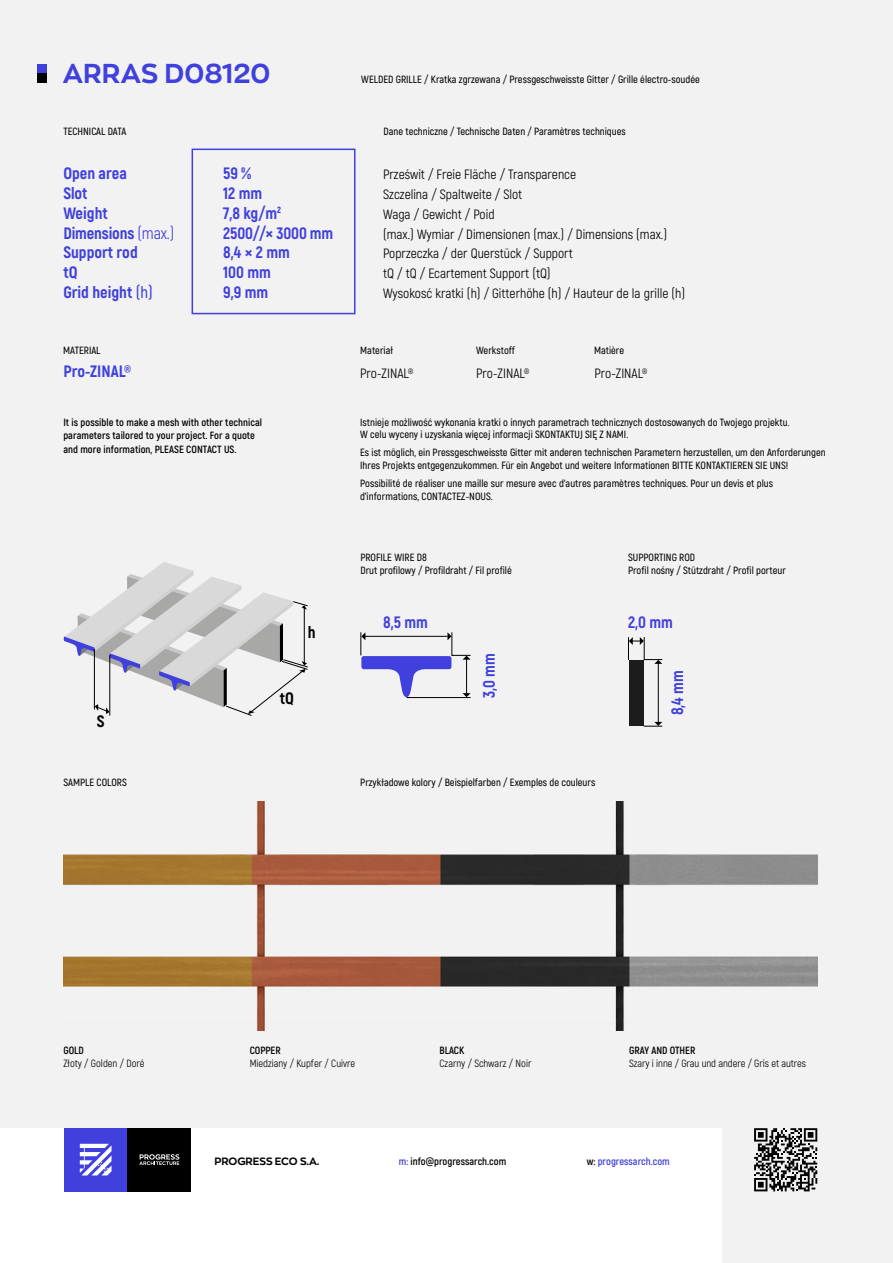
<style>
.page{position:relative;width:893px;height:1263px;background:#fff}
.page>*{position:absolute;margin:0;border:0;box-sizing:border-box;transform-origin:0 0}
.t1{font:700 27px "Zona Pro";letter-spacing:.01em;color:#4040de}
.t2{font:800 16.5px/19.8px "Akrobat";color:#4040dd}
.t3{font:800 16.5px "Akrobat";color:#000}
.t4{font:13.5px/19.6px "Akrobat";color:#000}
.t5{font:600 10.5px/12.6px "Akrobat";color:#000}
.t6{font:700 10.5px/13.5px "Akrobat";letter-spacing:.005em;color:#000}
.t7{font:10.5px "Akrobat";letter-spacing:-.005em;color:#000}
.t8{font:700 10.5px "Akrobat";color:#4040dd}
.t9{font:700 10.5px "Zona Pro";color:#000}
.s1{font-weight:400}
.s2{font-weight:600}
.s3{color:#4040dd}
.s4{color:#000}
</style>
<div class="page">
<div style="left:0;top:0;width:893px;height:1128px;background:#f2f2f2"></div>
<div style="left:64px;top:1128px;width:64px;height:63px;background:#4040de"></div>
<div style="left:128px;top:1128px;width:63px;height:63px;background:#000"></div>
<svg style="left:80px;top:1144px;width:32px;height:31px"></svg>
<svg style="left:139px;top:1154px;width:40px;height:11px"></svg>
<div style="left:38px;top:64px;width:9px;height:9px;background:#4040de"></div>
<div style="left:38px;top:73px;width:9px;height:10px;background:#000"></div>
<div style="left:723px;top:1113px;width:170px;height:150px;background:#f2f2f2"></div>
<svg style="left:754px;top:1128px;width:63px;height:63px"></svg>
<img style="left:64px;top:801px;width:753px;height:230px">
<div style="left:629px;top:660px;width:15px;height:66px;background:#1c1c1c"></div>
<hr style="left:658px;top:663px;width:1px;height:59px;background:#000">
<svg style="left:628px;top:637px;width:34px;height:27px"></svg>
<svg style="left:644px;top:722px;width:18px;height:5px"></svg>
<svg style="left:360px;top:632px;width:111px;height:66px"></svg>
<div style="left:192px;top:149px;width:163px;height:165px;border:2px solid #4040dd"></div>
<svg style="left:64px;top:562px;width:244px;height:154px"></svg>
<h1 class="t1" style="left:63px;top:55px;width:209px">ARRAS D08120</h1>
<p class="t5" style="left:361px;top:73px;width:340px">WELDED GRILLE / Kratka zgrzewana / Pressgeschweisste Gitter / Grille électro-soudée</p>
<p class="t5" style="left:383px;top:125px;width:244px">Dane techniczne / Technische Daten / Paramètres techniques</p>
<p class="t5" style="left:63px;top:125px;width:65px">TECHNICAL DATA</p>
<h2 class="t2" style="left:63px;top:163px;width:112px">Open area<br>Slot<br>Weight<br>Dimensions <span class="s1">(max.)<br></span>Support rod<br>tQ<br>Grid height <span class="s2">(h)</span></h2>
<p class="t4" style="left:383px;top:165px;width:304px">Prześwit / Freie Fläche / Transparence<br>Szczelina / Spaltweite / Slot<br>Waga / Gewicht / Poid<br>(max.) Wymiar / Dimensionen (max.) / Dimensions (max.)<br>Poprzeczka / der Querstück / Support<br>tQ / tQ / Ecartement Support (tQ)<br>Wysokosć kratki (h) / Gitterhöhe (h) / Hauteur de la grille (h)</p>
<h2 class="t2" style="left:223px;top:163px;width:112px">59 %<br>12 mm<br>7,8 kg/m<sup>2<br></sup>2500//× 3000 mm<br>8,4 × 2 mm<br>100 mm<br>9,9 mm</h2>
<p class="t5" style="left:63px;top:344px;width:39px">MATERIAL</p>
<p class="t5" style="left:360px;top:344px;width:34px">Materiał</p>
<p class="t5" style="left:476px;top:344px;width:40px">Werkstoff</p>
<p class="t5" style="left:594px;top:344px;width:32px">Matière</p>
<h2 class="t2" style="left:63px;top:362px;width:69px">Pro-ZINAL®</h2>
<p class="t4" style="left:360px;top:363px;width:55px">Pro-ZINAL®</p>
<p class="t4" style="left:476px;top:363px;width:55px">Pro-ZINAL®</p>
<p class="t4" style="left:594px;top:363px;width:55px">Pro-ZINAL®</p>
<p class="t6" style="left:63px;top:415px;width:200px">It is possible to make a mesh with other technical parameters tailored to your project. For a quote and more information, PLEASE CONTACT US.</p>
<h2 class="t3" style="left:97px;top:711px;width:9px">S</h2>
<p class="t5" style="left:63px;top:775px;width:65px">SAMPLE COLORS</p>
<h2 class="t3" style="left:308px;top:622px;width:9px">h</h2>
<h2 class="t3" style="left:280px;top:688px;width:16px">tQ</h2>
<p class="t5" style="left:360px;top:416px;width:431px">Istnieje możliwość wykonania kratki o innych parametrach technicznych dostosowanych do Twojego projektu.<br>W celu wyceny i uzyskania więcej informacji SKONTAKTUJ SIĘ Z NAMI.</p>
<p class="t5" style="left:360px;top:446px;width:467px">Es ist möglich, ein Pressgeschweisste Gitter mit anderen technischen Parametern herzustellen, um den Anforderungen<br>Ihres Projekts entgegenzukommen. Für ein Angebot und weitere Informationen BITTE KONTAKTIEREN SIE UNS!</p>
<p class="t5" style="left:360px;top:477px;width:414px">Possibilité de réaliser une maille sur mesure avec d'autres paramètres techniques. Pour un devis et plus d'informations, CONTACTEZ-NOUS.</p>
<p class="t5" style="left:360px;top:551px;width:153px">PROFILE WIRE D8<br>Drut profilowy / Profildraht / Fil profilé</p>
<p class="t5" style="left:628px;top:551px;width:159px">SUPPORTING ROD<br>Profil nośny / Stützdraht / Profil porteur</p>
<h2 class="t2" style="left:383px;top:612px;width:46px">8,5 mm</h2>
<h2 class="t2" style="left:628px;top:612px;width:46px">2,0 mm</h2>
<h2 class="t2" style="left:479px;top:698px;width:46px;rotate:-90deg">3,0 mm</h2>
<h2 class="t2" style="left:667px;top:715px;width:46px;rotate:-90deg">8,4 mm</h2>
<p class="t5" style="left:360px;top:775px;width:237px">Przykładowe kolory / Beispielfarben / Exemples de couleurs</p>
<p class="t6" style="left:63px;top:1044px;width:22px">GOLD</p>
<p class="t7" style="left:63px;top:1057px;width:83px">Złoty / Golden / Doré</p>
<p class="t6" style="left:250px;top:1044px;width:33px">COPPER</p>
<p class="t7" style="left:250px;top:1057px;width:107px">Miedziany / Kupfer / Cuivre</p>
<p class="t6" style="left:440px;top:1044px;width:26px">BLACK</p>
<p class="t7" style="left:440px;top:1057px;width:93px">Czarny / Schwarz / Noir</p>
<p class="t6" style="left:629px;top:1044px;width:68px">GRAY AND OTHER</p>
<p class="t7" style="left:629px;top:1057px;width:178px">Szary i inne / Grau und andere / Gris et autres</p>
<p class="t6" style="left:399px;top:1155px;width:109px"><span class="s3">m:</span> info@progressarch.com</p>
<p class="t9" style="left:215px;top:1154px;width:107px">PROGRESS ECO S.A.</p>
<p class="t8" style="left:587px;top:1155px;width:84px"><span class="s4">w:</span> progressarch.com</p>
</div>
